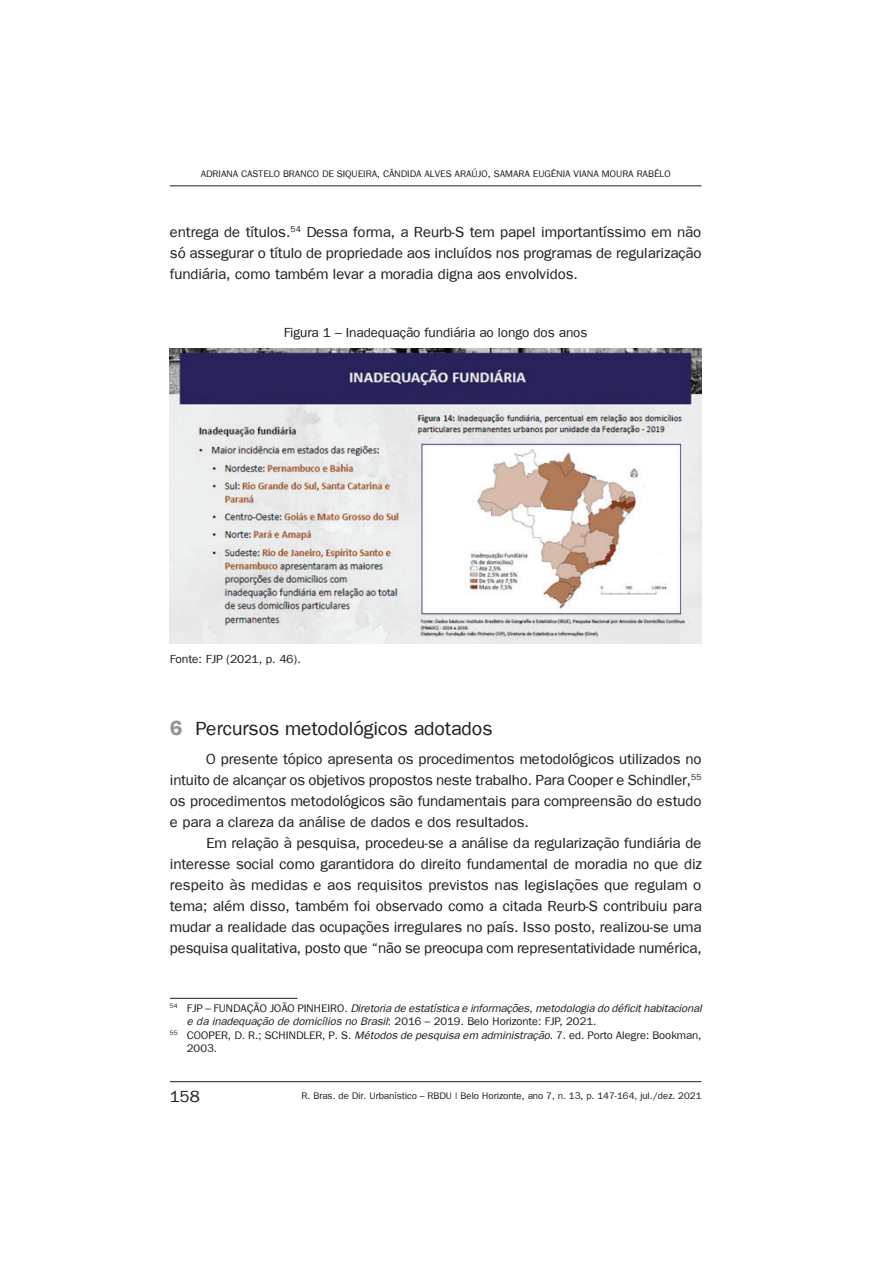
<style>
.page{position:relative;width:893px;height:1263px;background:#fff}
.page>*{position:absolute;margin:0;border:0;box-sizing:border-box;transform-origin:0 0}
.t1{font:19.5px "Frankfurt";color:#231f20}
.t2{font:16.5px "Frankfurt";color:#231f20}
.t3{font:15px/21px "Frankfurt";color:#231f20;text-align:justify}
.t4{font:13.5px "Frankfurt";color:#231f20}
.t5{font:12px "Frankfurt";color:#231f20}
.t6{font:italic 11.25px "Frankfurt";letter-spacing:-.005em;color:#231f20}
.t7{font:11.25px "Frankfurt";color:#231f20}
.t8{font:9.75px "Frankfurt";color:#231f20}
.s1{font-weight:700;font-size:21px;color:#939598}
.s2{font-style:normal}
.s3{font-style:italic}
</style>
<div class="page">
<hr style="left:170px;top:186px;width:531px;height:1px;background:#231f20">
<hr style="left:170px;top:1081px;width:531px;height:1px;background:#231f20">
<img style="left:170px;top:348px;width:531px;height:295px">
<hr style="left:170px;top:998px;width:127px;height:1px;background:#231f20">
<p class="t8" style="left:201px;top:168px;width:471px">ADRIANA CASTELO BRANCO DE SIQUEIRA, CÂNDIDA ALVES ARAÚJO, SAMARA EUGÊNIA VIANA MOURA RABÊLO</p>
<p class="t3" style="left:170px;top:221px;width:533px">entrega de títulos.<sup>54</sup> Dessa forma, a Reurb-S tem papel importantíssimo em não só assegurar o título de propriedade aos incluídos nos programas de regularização fundiária, como também levar a moradia digna aos envolvidos.</p>
<p class="t4" style="left:284px;top:325px;width:305px">Figura 1 – Inadequação fundiária ao longo dos anos</p>
<p class="t5" style="left:170px;top:652px;width:133px">Fonte: FJP (2021, p. 46).</p>
<h1 class="t1" style="left:170px;top:717px;width:324px"><span class="s1">6</span> Percursos metodológicos adotados</h1>
<p class="t3" style="left:170px;top:748px;width:533px;text-indent:36px">O presente tópico apresenta os procedimentos metodológicos utilizados no intuito de alcançar os objetivos propostos neste trabalho. Para Cooper e Schindler,<sup>55 </sup>os procedimentos metodológicos são fundamentais para compreensão do estudo e para a clareza da análise de dados e dos resultados.</p>
<p class="t3" style="left:170px;top:832px;width:533px;text-indent:36px">Em relação à pesquisa, procedeu-se a análise da regularização fundiária de interesse social como garantidora do direito fundamental de moradia no que diz respeito às medidas e aos requisitos previstos nas legislações que regulam o tema; além disso, também foi observado como a citada Reurb-S contribuiu para mudar a realidade das ocupações irregulares no país. Isso posto, realizou-se uma pesquisa qualitativa, posto que “não se preocupa com representatividade numérica,</p>
<p class="t6" style="left:170px;top:1002px;width:533px"><sup>54</sup> <span class="s2">FJP – FUNDAÇÃO JOÃO PINHEIRO.</span> Diretoria de estatística e informações, metodologia do déficit habitacional</p>
<p class="t6" style="left:187px;top:1015px;width:411px">e da inadequação de domicílios no Brasil<span class="s2">: 2016 – 2019. Belo Horizonte: FJP, 2021.</span></p>
<p class="t7" style="left:170px;top:1029px;width:533px"><sup>55</sup> COOPER, D. R.; SCHINDLER, P. S. <span class="s3">Métodos de pesquisa em administração</span>. 7. ed. Porto Alegre: Bookman,</p>
<p class="t7" style="left:187px;top:1042px;width:32px">2003.</p>
<p class="t2" style="left:170px;top:1087px;width:31px">158</p>
<p class="t8" style="left:302px;top:1090px;width:401px">R. Bras. de Dir. Urbanístico – RBDU | Belo Horizonte, ano 7, n. 13, p. 147-164, jul./dez. 2021</p>
</div>
